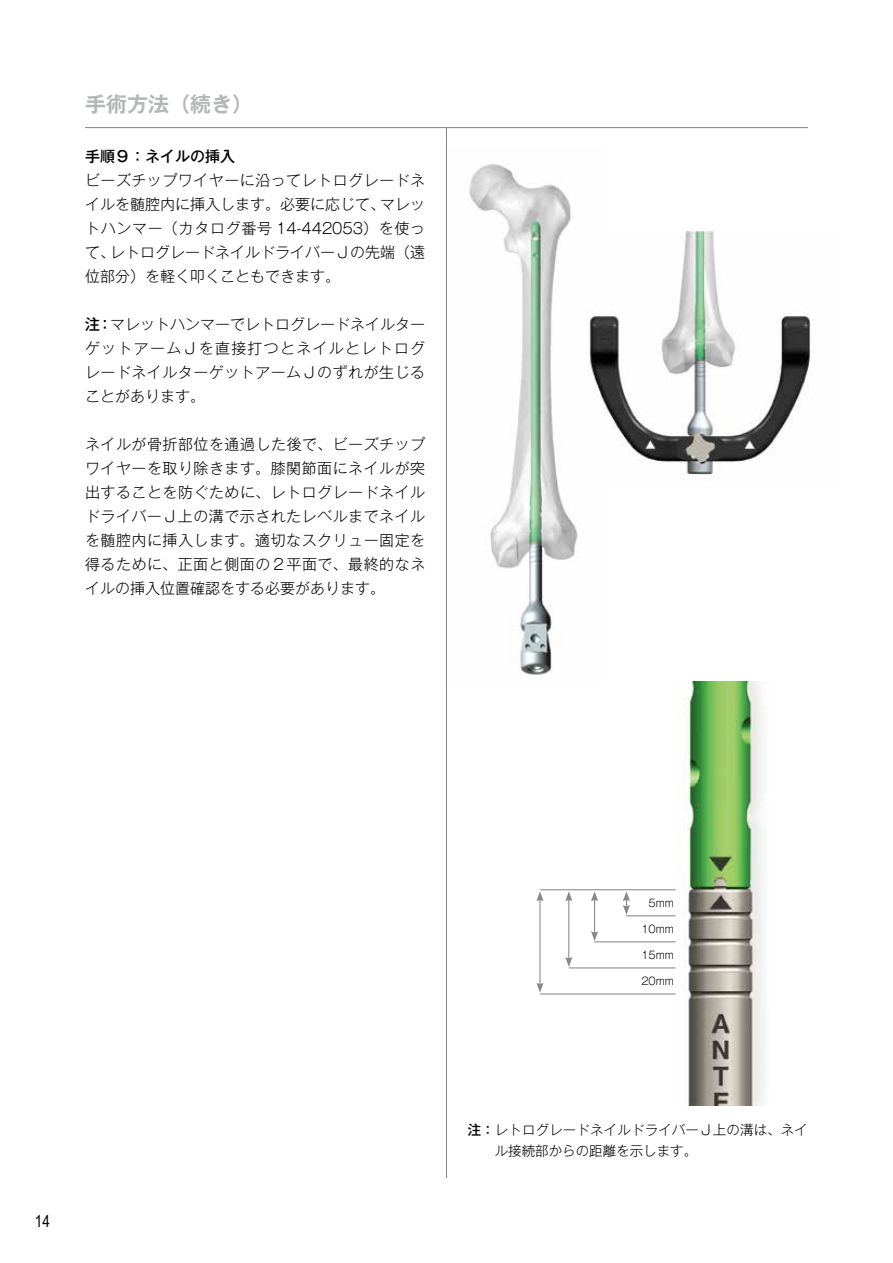
<style>
.page{position:relative;width:893px;height:1263px;background:#fff}
.page>*{position:absolute;margin:0;border:0;box-sizing:border-box;transform-origin:0 0}
.t1{font:700 21px "Gothic MB101 Pro De";color:#b5b6b6}
.t2{font:16.5px "Arial Narrow";color:#000}
.t3{font:300 15px/24px "Gothic MB101 Pro";color:#000;text-align:justify}
.t4{font:500 15px "Gothic MB101 Pro";color:#000}
.t5{font:300 13.5px/21px "Gothic MB101 Pro";letter-spacing:.01em;color:#000}
.t6{font:300 10.5px "Gothic MB101 Pro";color:#000}
.s1{font-weight:500}
</style>
<div class="page">
<img style="left:469px;top:164px;width:110px;height:511px">
<img style="left:589px;top:231px;width:222px;height:245px">
<img style="left:683px;top:682px;width:81px;height:423px">
<hr style="left:85px;top:127px;width:723px;height:1px;background:#898989">
<hr style="left:446px;top:128px;width:1px;height:1050px;background:#898989">
<hr style="left:540px;top:889px;width:136px;height:1px;background:#898989">
<hr style="left:626px;top:915px;width:50px;height:1px;background:#898989">
<hr style="left:594px;top:941px;width:82px;height:1px;background:#898989">
<hr style="left:569px;top:967px;width:107px;height:1px;background:#898989">
<hr style="left:540px;top:993px;width:136px;height:1px;background:#898989">
<hr style="left:539px;top:899px;width:1px;height:86px;background:#898989">
<svg style="left:536px;top:891px;width:8px;height:10px"></svg>
<svg style="left:536px;top:983px;width:8px;height:10px"></svg>
<hr style="left:568px;top:899px;width:1px;height:60px;background:#898989">
<svg style="left:565px;top:891px;width:7px;height:10px"></svg>
<svg style="left:565px;top:957px;width:7px;height:10px"></svg>
<hr style="left:594px;top:899px;width:1px;height:35px;background:#898989">
<svg style="left:591px;top:891px;width:7px;height:10px"></svg>
<svg style="left:591px;top:931px;width:7px;height:10px"></svg>
<svg style="left:623px;top:891px;width:7px;height:24px"></svg>
<h1 class="t1" style="left:85px;top:87px;width:169px">手術方法（続き）</h1>
<p class="t4" style="left:85px;top:144px;width:151px">手順９：ネイルの挿入</p>
<p class="t3" style="left:85px;top:166px;width:342px">ビーズチップワイヤーに沿ってレトログレードネイルを髄腔内に挿入します。必要に応じて、マレットハンマー（カタログ番号 14-442053）を使って、レトログレードネイルドライバーＪの先端（遠位部分）を軽く叩くこともできます。</p>
<p class="t3" style="left:85px;top:310px;width:342px"><span class="s1">注：</span>マレットハンマーでレトログレードネイルターゲットアームＪを直接打つとネイルとレトログレードネイルターゲットアームＪのずれが生じることがあります。</p>
<p class="t3" style="left:85px;top:430px;width:342px">ネイルが骨折部位を通過した後で、ビーズチップワイヤーを取り除きます。膝関節面にネイルが突出することを防ぐために、レトログレードネイルドライバーＪ上の溝で示されたレベルまでネイルを髄腔内に挿入します。適切なスクリュー固定を得るために、正面と側面の２平面で、最終的なネイルの挿入位置確認をする必要があります。</p>
<p class="t2" style="left:35px;top:1209px;width:17px">14</p>
<p class="t6" style="left:648px;top:894px;width:27px">5mm</p>
<p class="t6" style="left:641px;top:920px;width:34px">10mm</p>
<p class="t6" style="left:641px;top:946px;width:34px">15mm</p>
<p class="t6" style="left:641px;top:972px;width:34px">20mm</p>
<p class="t5" style="left:495px;top:1117px;width:315px;text-indent:-27px"><span class="s1">注：</span>レトログレードネイルドライバーＪ上の溝は、ネイル接続部からの距離を示します。</p>
</div>
